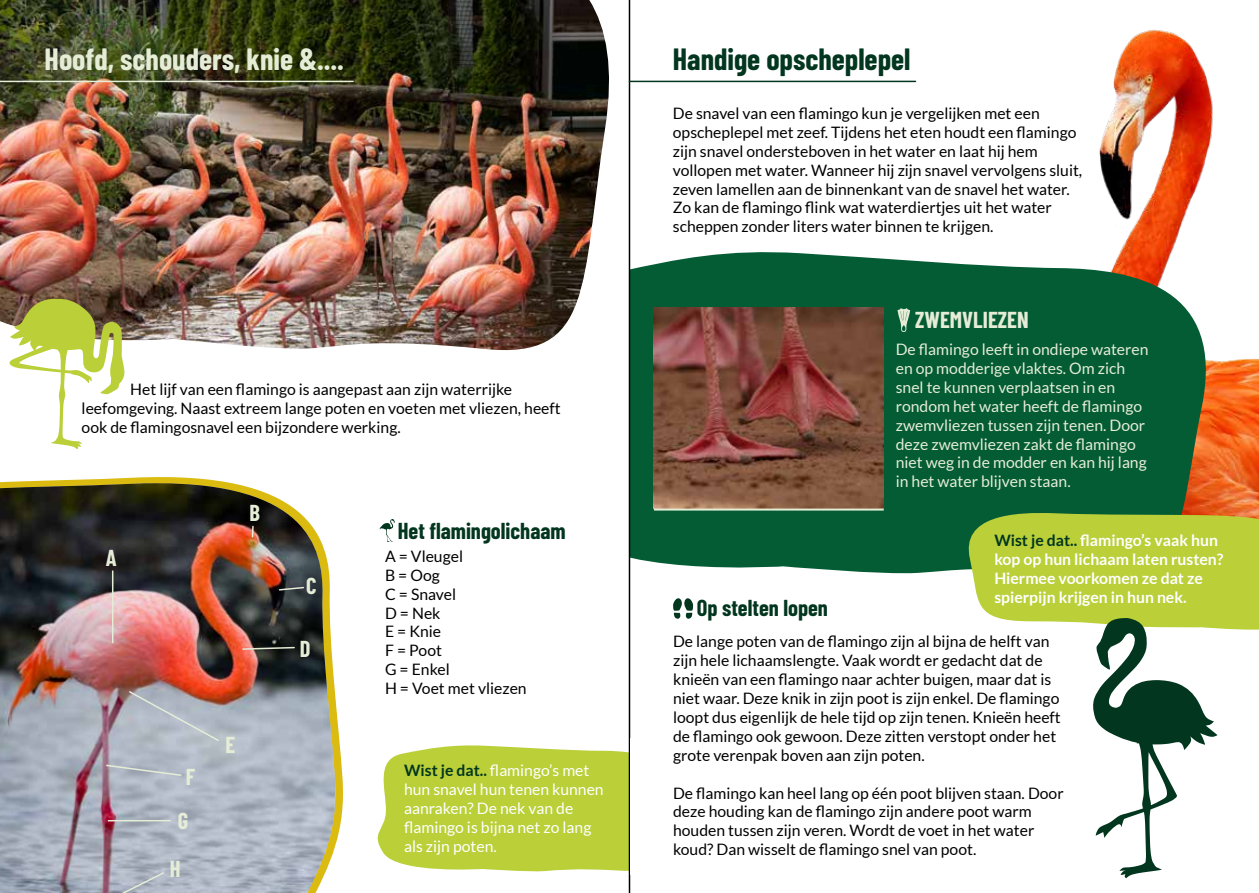
<style>
.page{position:relative;width:1259px;height:893px;background:#fff}
.page>*{position:absolute;margin:0;border:0;box-sizing:border-box;transform-origin:0 0}
.t1{font:700 30px "Barlow Condensed";color:#e5edd7}
.t2{font:700 30px "Barlow Condensed";color:#02361f}
.t3{font:700 22.5px "Barlow Condensed";color:#02361f}
.t4{font:700 22.5px/44.2px "Barlow Condensed";color:#e5edd7;text-align:center}
.t5{font:15.75px/18.9px "Lato";color:#000}
.t6{font:15.75px/18.9px "Lato";color:#e5edd7}
.t7{font:15.75px/18.9px "Lato";color:#fff}
.t8{font:700 15.75px/18.9px "Lato";color:#fff}
.s1{font-weight:700;color:#02361f}
.s2{color:#02361f}
</style>
<div class="page">
<img style="left:791px;top:29px;width:468px;height:482px">
<svg style="left:628px;top:249px;width:598px;height:332px;background:#2b6e49"></svg>
<div style="left:536px;top:245px;width:93px;height:329px;background:#fff"></div>
<img style="left:0;top:0;width:609px;height:351px">
<hr style="left:0;top:81px;width:353px;height:1px;background:#e5edd7">
<svg style="left:377px;top:744px;width:252px;height:130px;background:#c1d44d"></svg>
<svg style="left:0;top:477px;width:338px;height:369px"></svg>
<img style="left:0;top:483px;width:335px;height:410px">
<hr style="left:629px;top:0;width:1px;height:893px;background:#000">
<svg style="left:241px;top:646px;width:55px;height:5px"></svg>
<svg style="left:251px;top:525px;width:3px;height:13px"></svg>
<hr style="left:112px;top:571px;width:1px;height:71px;background:#e5edd7">
<img style="left:654px;top:307px;width:229px;height:202px">
<hr style="left:654px;top:509px;width:229px;height:2px;background:#e5edd7">
<hr style="left:629px;top:81px;width:286px;height:1px;background:#02361f">
<svg style="left:379px;top:519px;width:16px;height:23px"></svg>
<svg style="left:10px;top:298px;width:115px;height:151px"></svg>
<svg style="left:960px;top:511px;width:299px;height:367px"></svg>
<svg style="left:673px;top:598px;width:20px;height:21px"></svg>
<svg style="left:897px;top:308px;width:13px;height:24px"></svg>
<svg style="left:278px;top:586px;width:27px;height:5px"></svg>
<svg style="left:128px;top:690px;width:92px;height:52px;background:#b3b0b7"></svg>
<svg style="left:105px;top:764px;width:77px;height:13px"></svg>
<hr style="left:108px;top:820px;width:62px;height:1px;background:#e5edd7">
<svg style="left:112px;top:871px;width:53px;height:22px"></svg>
<h1 class="t1" style="left:45px;top:38px;width:301px">Hoofd, schouders, knie &amp;....</h1>
<p class="t5" style="left:82px;top:380px;width:480px;text-indent:49px">Het lijf van een flamingo is aangepast aan zijn waterrijke leefomgeving. Naast extreem lange poten en voeten met vliezen, heeft ook de flamingosnavel een bijzondere werking.</p>
<h2 class="t4" style="left:106px;top:534px;width:12px">A</h2>
<h2 class="t4" style="left:250px;top:490px;width:12px">B</h2>
<h2 class="t4" style="left:178px;top:753px;width:19px">F<br>G</h2>
<h2 class="t4" style="left:170px;top:846px;width:12px">H</h2>
<h2 class="t4" style="left:225px;top:722px;width:11px">E</h2>
<h2 class="t4" style="left:306px;top:563px;width:12px">C</h2>
<h2 class="t4" style="left:300px;top:625px;width:12px">D</h2>
<h2 class="t3" style="left:398px;top:515px;width:169px">Het flamingolichaam</h2>
<p class="t5" style="left:385px;top:547px;width:143px">A = Vleugel<br>B = Oog<br>C = Snavel<br>D = Nek<br>E = Knie<br>F = Poot<br>G = Enkel<br>H = Voet met vliezen</p>
<p class="t7" style="left:404px;top:761px;width:201px"><span class="s1">Wist je dat..</span> flamingo’s met hun snavel hun tenen kunnen aanraken? De nek van de flamingo is bijna net zo lang als zijn poten.</p>
<h1 class="t2" style="left:673px;top:38px;width:239px">Handige opscheplepel</h1>
<p class="t5" style="left:673px;top:104px;width:411px">De snavel van een flamingo kun je vergelijken met een opscheplepel met zeef. Tijdens het eten houdt een flamingo zijn snavel ondersteboven in het water en laat hij hem vollopen met water. Wanneer hij zijn snavel vervolgens sluit, zeven lamellen aan de binnenkant van de snavel het water.<br>Zo kan de flamingo flink wat waterdiertjes uit het water scheppen zonder liters water binnen te krijgen.</p>
<h2 class="t4" style="left:915px;top:296px;width:115px">ZWEMVLIEZEN</h2>
<p class="t6" style="left:895px;top:340px;width:254px">De flamingo leeft in ondiepe wateren en op modderige vlaktes. Om zich snel te kunnen verplaatsen in en rondom het water heeft de flamingo zwemvliezen tussen zijn tenen. Door deze zwemvliezen zakt de flamingo niet weg in de modder en kan hij lang in het water blijven staan.</p>
<p class="t8" style="left:994px;top:531px;width:231px"><span class="s2">Wist je dat..</span> flamingo’s vaak hun kop op hun lichaam laten rusten?<br>Hiermee voorkomen ze dat ze spierpijn krijgen in hun nek.</p>
<p class="t5" style="left:673px;top:632px;width:389px">De lange poten van de flamingo zijn al bijna de helft van zijn hele lichaamslengte. Vaak wordt er gedacht dat de knieën van een flamingo naar achter buigen, maar dat is niet waar. Deze knik in zijn poot is zijn enkel. De flamingo loopt dus eigenlijk de hele tijd op zijn tenen. Knieën heeft de flamingo ook gewoon. Deze zitten verstopt onder het grote verenpak boven aan zijn poten.</p>
<p class="t5" style="left:673px;top:783px;width:392px">De flamingo kan heel lang op één poot blijven staan. Door deze houding kan de flamingo zijn andere poot warm houden tussen zijn veren. Wordt de voet in het water koud? Dan wisselt de flamingo snel van poot.</p>
<h2 class="t3" style="left:697px;top:592px;width:133px">Op stelten lopen</h2>
</div>
